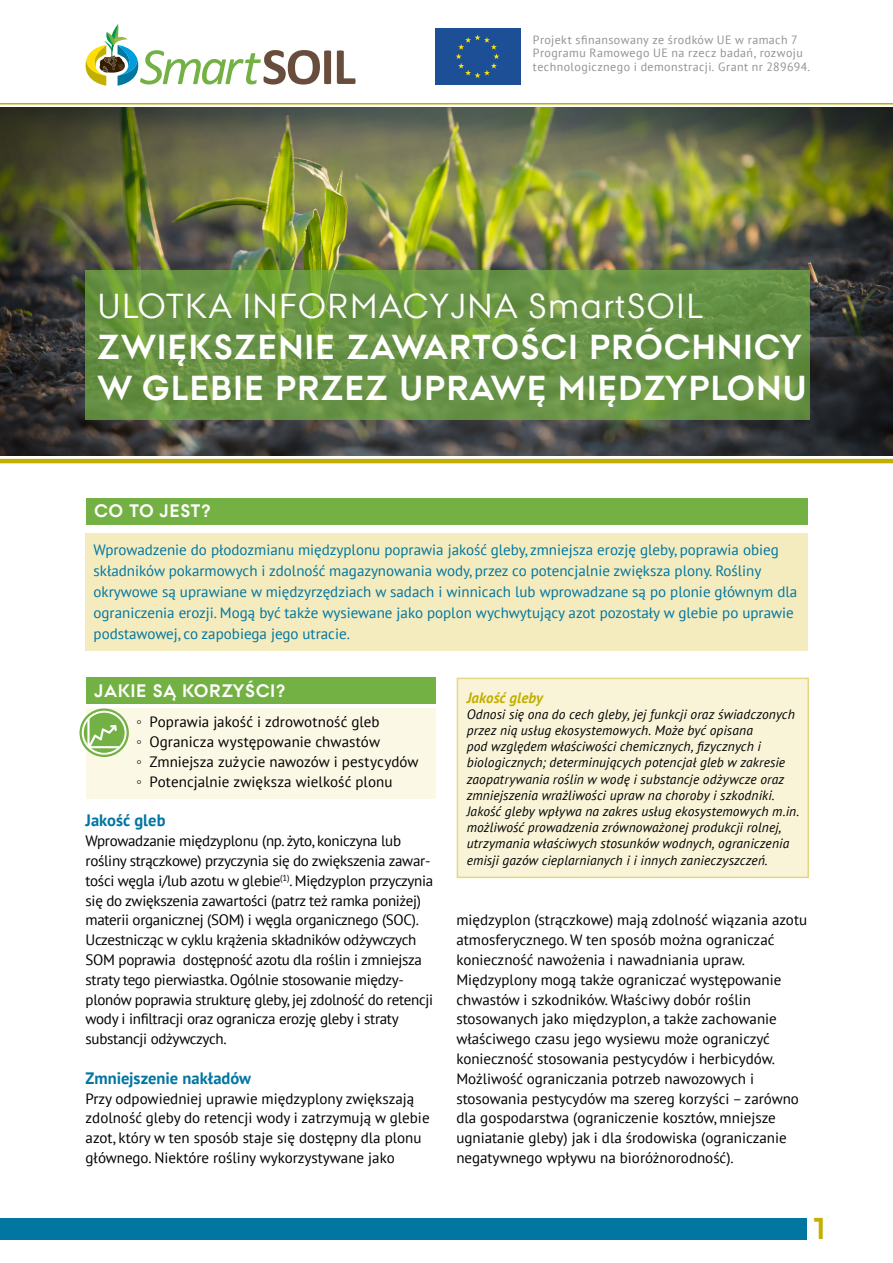
<style>
.page{position:relative;width:893px;height:1263px;background:#fff}
.page>*{position:absolute;margin:0;border:0;box-sizing:border-box;transform-origin:0 0}
.t1{font:700 34.5px/41.4px "AU Passata";letter-spacing:.06em;color:#fff}
.t2{font:34.5px "AU Passata";letter-spacing:.06em;color:#fff}
.t3{font:700 30px "AU Passata";color:#c3af00}
.t4{font:700 18px "AU Passata";letter-spacing:.06em;color:#fff}
.t5{font:700 16.5px "PT Sans";color:#0076a1}
.t6{font:15px/19.8px "PT Sans";color:#000}
.t7{font:15px/19.8px "PT Sans";letter-spacing:-.02em;color:#000}
.t8{font:15px/21px "PT Sans";color:#0076a1}
.t9{font:italic 700 15px "PT Sans";letter-spacing:.005em;color:#c3af00}
.t10{font:italic 13.5px/16.2px "PT Sans";letter-spacing:.01em;color:#000}
.t11{font:12px/13.5px "PT Sans";letter-spacing:.035em;color:#949290}
.s1{font-family:"Georgia"}
</style>
<div class="page">
<div style="left:86px;top:709px;width:350px;height:90px;background:#fbf8e5"></div>
<svg style="left:27px;top:104px;width:437px;height:4px"></svg>
<img style="left:0;top:108px;width:893px;height:348px">
<hr style="left:0;top:103px;width:893px;height:1px;background:#c3af00">
<hr style="left:0;top:459px;width:893px;height:4px;background:#c3af00">
<div style="left:85px;top:533px;width:722px;height:117px;background:#f4ecbe"></div>
<div style="left:86px;top:498px;width:721px;height:26px;background:#74b144"></div>
<div style="left:86px;top:678px;width:350px;height:26px;background:#74b144"></div>
<div style="left:1px;top:1218px;width:806px;height:22px;background:#0076a1"></div>
<div style="left:435px;top:28px;width:85px;height:57px;background:#1d4f96"></div>
<svg style="left:86px;top:24px;width:413px;height:62px"></svg>
<svg style="left:81px;top:710px;width:47px;height:46px"></svg>
<div style="left:79px;top:708px;width:50px;height:49px;border:2px solid #74b144;border-radius:50%"></div>
<svg style="left:83px;top:712px;width:42px;height:41px"></svg>
<div style="left:83px;top:712px;width:42px;height:42px;border:1px solid #fff;border-radius:50%"></div>
<svg style="left:87px;top:716px;width:33px;height:32px"></svg>
<svg style="left:86px;top:270px;width:724px;height:149px;fill:#679346"></svg>
<div style="left:457px;top:678px;width:351px;height:199px;background:#f9f4d8"></div>
<div style="left:457px;top:678px;width:352px;height:200px;border:2px solid #e4d782"></div>
<p class="t11" style="left:533px;top:32px;width:279px">Projekt sfinansowany ze środków UE w ramach 7<br>Programu Ramowego UE na rzecz badań, rozwoju technologicznego i demonstracji. Grant nr 289694.</p>
<h1 class="t2" style="left:98px;top:285px;width:569px">ULOTKA INFORMACYJNA SMARTSOIL</h1>
<h1 class="t1" style="left:98px;top:327px;width:710px">ZWIĘKSZENIE ZAWARTOŚCI PRÓCHNICY<br>W GLEBIE PRZEZ UPRAWĘ MIĘDZYPLONU</h1>
<p class="t4" style="left:95px;top:501px;width:117px">CO TO JEST?</p>
<p class="t8" style="left:94px;top:539px;width:705px">Wprowadzenie do płodozmianu międzyplonu poprawia jakość gleby, zmniejsza erozję gleby, poprawia obieg składników pokarmowych i zdolność magazynowania wody, przez co potencjalnie zwiększa plony. Rośliny okrywowe są uprawiane w międzyrzędziach w sadach i winnicach lub wprowadzane są po plonie głównym dla ograniczenia erozji. Mogą być także wysiewane jako poplon wychwytujący azot pozostały w glebie po uprawie podstawowej, co zapobiega jego utracie.</p>
<p class="t4" style="left:95px;top:680px;width:192px">JAKIE SĄ KORZYŚCI?</p>
<p class="t6" style="left:137px;top:712px;width:284px"><span class="s1">◦</span> Poprawia jakość i zdrowotność gleb<br><span class="s1">◦</span> Ogranicza występowanie chwastów<br><span class="s1">◦</span> Zmniejsza zużycie nawozów i pestycydów <span class="s1">◦</span> Potencjalnie zwiększa wielkość plonu</p>
<p class="t5" style="left:86px;top:809px;width:81px">Jakość gleb</p>
<p class="t7" style="left:86px;top:830px;width:349px">Wprowadzanie międzyplonu (np. żyto, koniczyna lub rośliny strączkowe) przyczynia się do zwiększenia zawar&shy;tości węgla i/lub azotu w glebie<sup>(1)</sup>. Międzyplon przyczynia się do zwiększenia zawartości (patrz też ramka poniżej) materii organicznej (SOM) i węgla organicznego (SOC).<br>Uczestnicząc w cyklu krążenia składników odżywczych SOM poprawia dostępność azotu dla roślin i zmniejsza straty tego pierwiastka. Ogólnie stosowanie między&shy;plonów poprawia strukturę gleby, jej zdolność do retencji wody i infiltracji oraz ogranicza erozję gleby i straty substancji odżywczych.</p>
<p class="t5" style="left:86px;top:1067px;width:167px">Zmniejszenie nakładów</p>
<p class="t6" style="left:86px;top:1088px;width:346px">Przy odpowiedniej uprawie międzyplony zwiększają zdolność gleby do retencji wody i zatrzymują w glebie azot, który w ten sposób staje się dostępny dla plonu głównego. Niektóre rośliny wykorzystywane jako</p>
<p class="t9" style="left:467px;top:687px;width:78px">Jakość gleby</p>
<p class="t10" style="left:467px;top:705px;width:334px">Odnosi się ona do cech gleby, jej funkcji oraz świadczonych przez nią usług ekosystemowych. Może być opisana<br>pod względem właściwości chemicznych, fizycznych i biologicznych; determinujących potencjał gleb w zakresie zaopatrywania roślin w wodę i substancje odżywcze oraz zmniejszenia wrażliwości upraw na choroby i szkodniki.<br>Jakość gleby wpływa na zakres usług ekosystemowych m.in. możliwość prowadzenia zrównoważonej produkcji rolnej, utrzymania właściwych stosunków wodnych, ograniczenia emisji gazów cieplarnianych i i innych zanieczyszczeń.</p>
<p class="t6" style="left:456px;top:910px;width:352px">międzyplon (strączkowe) mają zdolność wiązania azotu atmosferycznego. W ten sposób można ograniczać konieczność nawożenia i nawadniania upraw.<br>Międzyplony mogą także ograniczać występowanie chwastów i szkodników. Właściwy dobór roślin stosowanych jako międzyplon, a także zachowanie właściwego czasu jego wysiewu może ograniczyć konieczność stosowania pestycydów i herbicydów.<br>Możliwość ograniczania potrzeb nawozowych i stosowania pestycydów ma szereg korzyści – zarówno dla gospodarstwa (ograniczenie kosztów, mniejsze ugniatanie gleby) jak i dla środowiska (ograniczanie negatywnego wpływu na bioróżnorodność).</p>
<h2 class="t3" style="left:811px;top:1211px;width:19px">1</h2>
</div>
